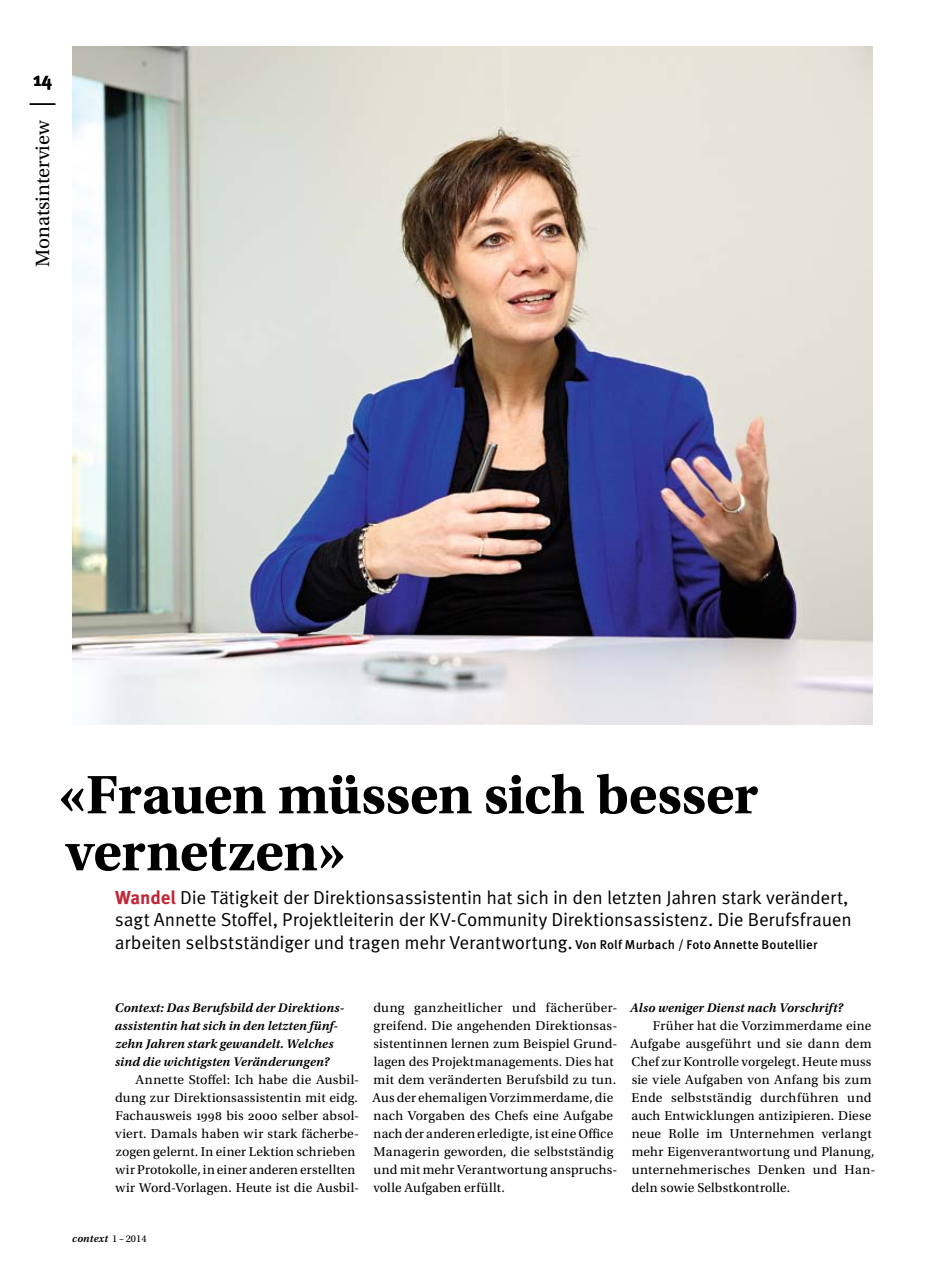
<style>
.page{position:relative;width:936px;height:1263px;background:#fff}
.page>*{position:absolute;margin:0;border:0;box-sizing:border-box;transform-origin:0 0}
.t1{font:700 57px/57px "Utopia Std";letter-spacing:-.01em;color:#000}
.t2{font:20.25px "Utopia Std";color:#000}
.t3{font:700 19.5px "Meta OT";color:#000}
.t4{font:18.75px/22.5px "Meta OT";letter-spacing:-.01em;color:#000}
.t5{font:13.5px/18px "Utopia Std";letter-spacing:.015em;color:#000}
.t6{font:italic 600 13.2px/18px "Utopia Std";letter-spacing:.01em;color:#000}
.t7{font:italic 600 10.8px "Utopia Std";letter-spacing:.02em;color:#000}
.s1{font-weight:700;color:#c12635}
.s2{font-weight:500;font-size:12.75px}
.s3{font-weight:400;font-style:normal;font-size:10.35px}
</style>
<div class="page">
<svg style="left:30px;top:104px;width:25px;height:1px"></svg>
<img style="left:72px;top:47px;width:800px;height:677px">
<h3 class="t3" style="left:33px;top:67px;width:21px">14</h3>
<h2 class="t2" style="left:32px;top:267px;width:148px;rotate:-90deg">Monatsinterview</h2>
<h1 class="t1" style="left:57px;top:767px;width:702px">«Frauen müssen sich besser vernetzen»</h1>
<p class="t4" style="left:115px;top:886px;width:738px"><span class="s1">Wandel</span> Die Tätigkeit der Direktionsassistentin hat sich in den letzten Jahren stark verändert, sagt Annette Stoffel, Projektleiterin der KV-Community Direktionsassistenz. Die Berufsfrauen arbeiten selbstständiger und tragen mehr Verantwortung. <span class="s2">Von Rolf Murbach / Foto Annette Boutellier</span></p>
<p class="t6" style="left:115px;top:999px;width:231px">Context: Das Berufsbild der Direktions&shy;assistentin hat sich in den letzten fünf&shy;zehn Jahren stark gewandelt. Welches sind die wichtigsten Veränderungen?</p>
<p class="t5" style="left:115px;top:1071px;width:245px;text-indent:20px">Annette Stoffel: Ich habe die Ausbil&shy;dung zur Direktionsassistentin mit eidg.<br>Fachausweis 1998 bis 2000 selber absol&shy;viert. Damals haben wir stark fächerbe&shy;zogen gelernt. In einer Lektion schrieben wir Protokolle, in einer anderen erstellten wir Word-Vorlagen. Heute ist die Ausbil-</p>
<p class="t5" style="left:372px;top:999px;width:246px">dung ganzheitlicher und fächerüber&shy;greifend. Die angehenden Direktionsas&shy;sistentinnen lernen zum Beispiel Grund&shy;lagen des Projektmanagements. Dies hat mit dem veränderten Berufsbild zu tun.<br>Aus der ehemaligen Vorzimmerdame, die nach Vorgaben des Chefs eine Aufgabe nach der anderen erledigte, ist eine Office Managerin geworden, die selbstständig und mit mehr Verantwortung anspruchs&shy;volle Aufgaben erfüllt.</p>
<p class="t6" style="left:630px;top:999px;width:214px">Also weniger Dienst nach Vorschrift?</p>
<p class="t5" style="left:630px;top:1017px;width:246px;text-indent:22px">Früher hat die Vorzimmerdame eine Aufgabe ausgeführt und sie dann dem Chef zur Kontrolle vorgelegt. Heute muss sie viele Aufgaben von Anfang bis zum Ende selbstständig durchführen und auch Entwicklungen antizipieren. Diese neue Rolle im Unternehmen verlangt mehr Eigenverantwortung und Planung, unternehmerisches Denken und Han&shy;deln sowie Selbstkontrolle.</p>
<p class="t7" style="left:72px;top:1232px;width:76px">context <span class="s3">1 – 2014</span></p>
</div>
